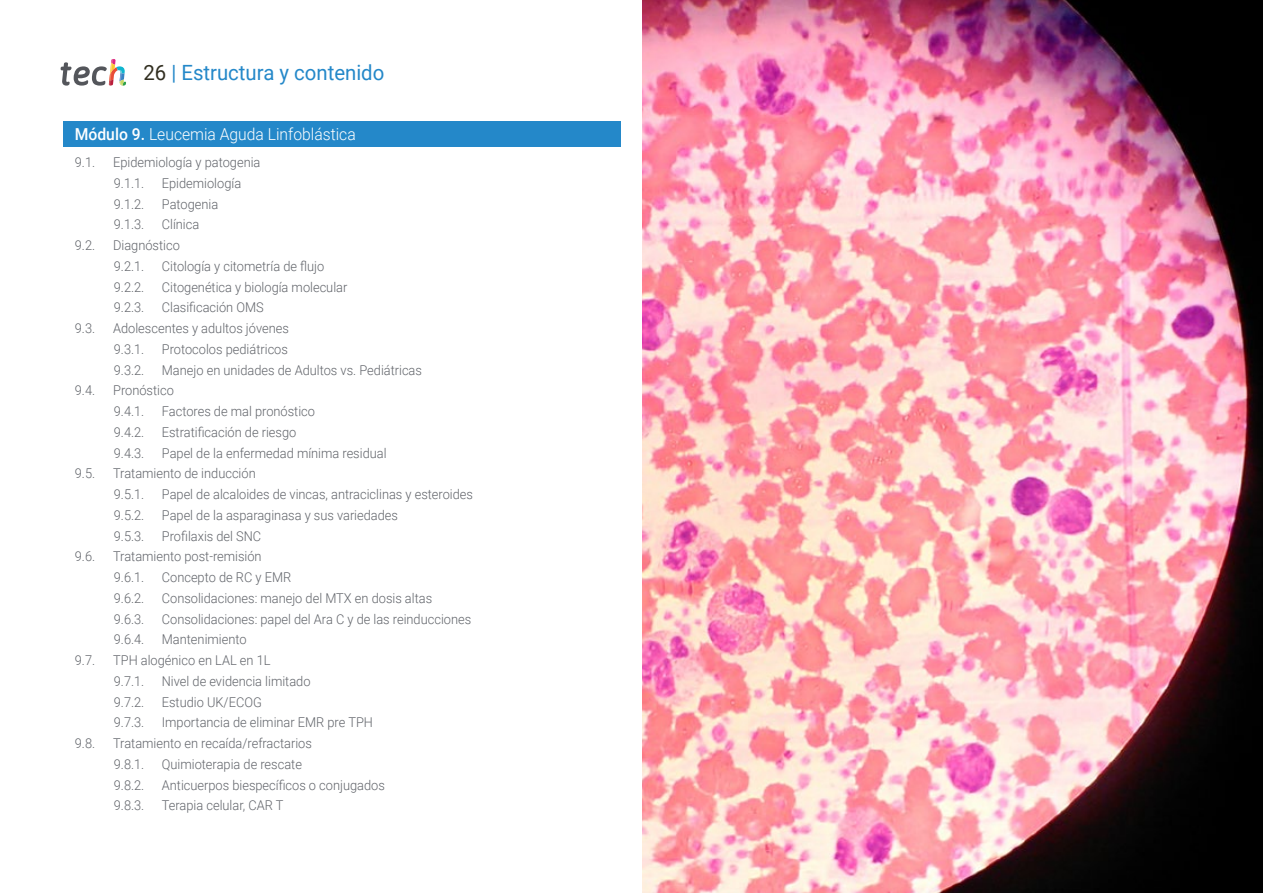
<style>
.page{position:relative;width:1263px;height:893px;background:#fff}
.page>*{position:absolute;margin:0;border:0;box-sizing:border-box;transform-origin:0 0}
.t1{font:21px "Roboto";color:#2488c9}
.t2{font:300 16.5px "Roboto";color:#fff;scale:.95 1}
.t3{font:300 13.5px/20.7px "Roboto";color:#61646a;scale:.95 1}
.s1{color:#312e20}
.s2{font-weight:500}
</style>
<div class="page">
<svg style="left:61px;top:59px;width:65px;height:27px"></svg>
<div style="left:64px;top:121px;width:557px;height:25px;background:#2488c9"></div>
<img style="left:642px;top:0;width:621px;height:893px">
<h1 class="t1" style="left:144px;top:57px;width:242px"><span class="s1">26</span> | Estructura y contenido</h1>
<p class="t2" style="left:75px;top:123px;width:297px"><span class="s2">Módulo 9.</span> Leucemia Aguda Linfoblástica</p>
<p class="t3" style="left:75px;top:151px;width:23px">9.1.</p>
<p class="t3" style="left:113px;top:151px;width:157px">Epidemiología y patogenia<br>9.1.1.</p>
<p class="t3" style="left:162px;top:172px;width:85px">Epidemiología</p>
<p class="t3" style="left:114px;top:193px;width:34px">9.1.2.</p>
<p class="t3" style="left:162px;top:193px;width:61px">Patogenia</p>
<p class="t3" style="left:114px;top:214px;width:34px">9.1.3.</p>
<p class="t3" style="left:162px;top:214px;width:41px">Clínica</p>
<p class="t3" style="left:75px;top:234px;width:23px">9.2.</p>
<p class="t3" style="left:113px;top:234px;width:72px">Diagnóstico<br>9.2.1.</p>
<p class="t3" style="left:162px;top:255px;width:173px">Citología y citometría de flujo</p>
<p class="t3" style="left:114px;top:276px;width:34px">9.2.2.</p>
<p class="t3" style="left:162px;top:276px;width:197px">Citogenética y biología molecular</p>
<p class="t3" style="left:114px;top:297px;width:34px">9.2.3.</p>
<p class="t3" style="left:162px;top:297px;width:109px">Clasificación OMS</p>
<p class="t3" style="left:75px;top:317px;width:23px">9.3.</p>
<p class="t3" style="left:113px;top:317px;width:187px">Adolescentes y adultos jóvenes<br>9.3.1.</p>
<p class="t3" style="left:162px;top:338px;width:134px">Protocolos pediátricos</p>
<p class="t3" style="left:114px;top:359px;width:34px">9.3.2.</p>
<p class="t3" style="left:162px;top:359px;width:275px">Manejo en unidades de Adultos vs. Pediátricas</p>
<p class="t3" style="left:75px;top:380px;width:23px">9.4.</p>
<p class="t3" style="left:113px;top:380px;width:65px">Pronóstico<br>9.4.1.</p>
<p class="t3" style="left:162px;top:400px;width:163px">Factores de mal pronóstico</p>
<p class="t3" style="left:114px;top:421px;width:34px">9.4.2.</p>
<p class="t3" style="left:162px;top:421px;width:143px">Estratificación de riesgo</p>
<p class="t3" style="left:114px;top:442px;width:34px">9.4.3.</p>
<p class="t3" style="left:162px;top:442px;width:238px">Papel de la enfermedad mínima residual</p>
<p class="t3" style="left:75px;top:463px;width:23px">9.5.</p>
<p class="t3" style="left:113px;top:463px;width:152px">Tratamiento de inducción<br>9.5.1.</p>
<p class="t3" style="left:162px;top:483px;width:329px">Papel de alcaloides de vincas, antraciclinas y esteroides</p>
<p class="t3" style="left:114px;top:504px;width:34px">9.5.2.</p>
<p class="t3" style="left:162px;top:504px;width:250px">Papel de la asparaginasa y sus variedades</p>
<p class="t3" style="left:114px;top:525px;width:34px">9.5.3.</p>
<p class="t3" style="left:162px;top:525px;width:106px">Profilaxis del SNC</p>
<p class="t3" style="left:75px;top:546px;width:23px">9.6.</p>
<p class="t3" style="left:113px;top:546px;width:158px">Tratamiento post-remisión<br>9.6.1.</p>
<p class="t3" style="left:162px;top:566px;width:138px">Concepto de RC y EMR</p>
<p class="t3" style="left:114px;top:587px;width:34px">9.6.2.</p>
<p class="t3" style="left:162px;top:587px;width:286px">Consolidaciones: manejo del MTX en dosis altas</p>
<p class="t3" style="left:114px;top:608px;width:34px">9.6.3.</p>
<p class="t3" style="left:162px;top:608px;width:327px">Consolidaciones: papel del Ara C y de las reinducciones</p>
<p class="t3" style="left:114px;top:629px;width:34px">9.6.4.</p>
<p class="t3" style="left:162px;top:629px;width:91px">Mantenimiento</p>
<p class="t3" style="left:75px;top:649px;width:23px">9.7.</p>
<p class="t3" style="left:113px;top:649px;width:167px">TPH alogénico en LAL en 1L<br>9.7.1.</p>
<p class="t3" style="left:162px;top:670px;width:158px">Nivel de evidencia limitado</p>
<p class="t3" style="left:114px;top:691px;width:34px">9.7.2.</p>
<p class="t3" style="left:162px;top:691px;width:107px">Estudio UK/ECOG</p>
<p class="t3" style="left:114px;top:712px;width:34px">9.7.3.</p>
<p class="t3" style="left:162px;top:712px;width:224px">Importancia de eliminar EMR pre TPH</p>
<p class="t3" style="left:75px;top:732px;width:23px">9.8.</p>
<p class="t3" style="left:113px;top:732px;width:211px">Tratamiento en recaída/refractarios<br>9.8.1.</p>
<p class="t3" style="left:162px;top:753px;width:149px">Quimioterapia de rescate</p>
<p class="t3" style="left:114px;top:774px;width:34px">9.8.2.</p>
<p class="t3" style="left:162px;top:774px;width:236px">Anticuerpos biespecíficos o conjugados</p>
<p class="t3" style="left:114px;top:795px;width:34px">9.8.3.</p>
<p class="t3" style="left:162px;top:795px;width:129px">Terapia celular, CAR T</p>
</div>
